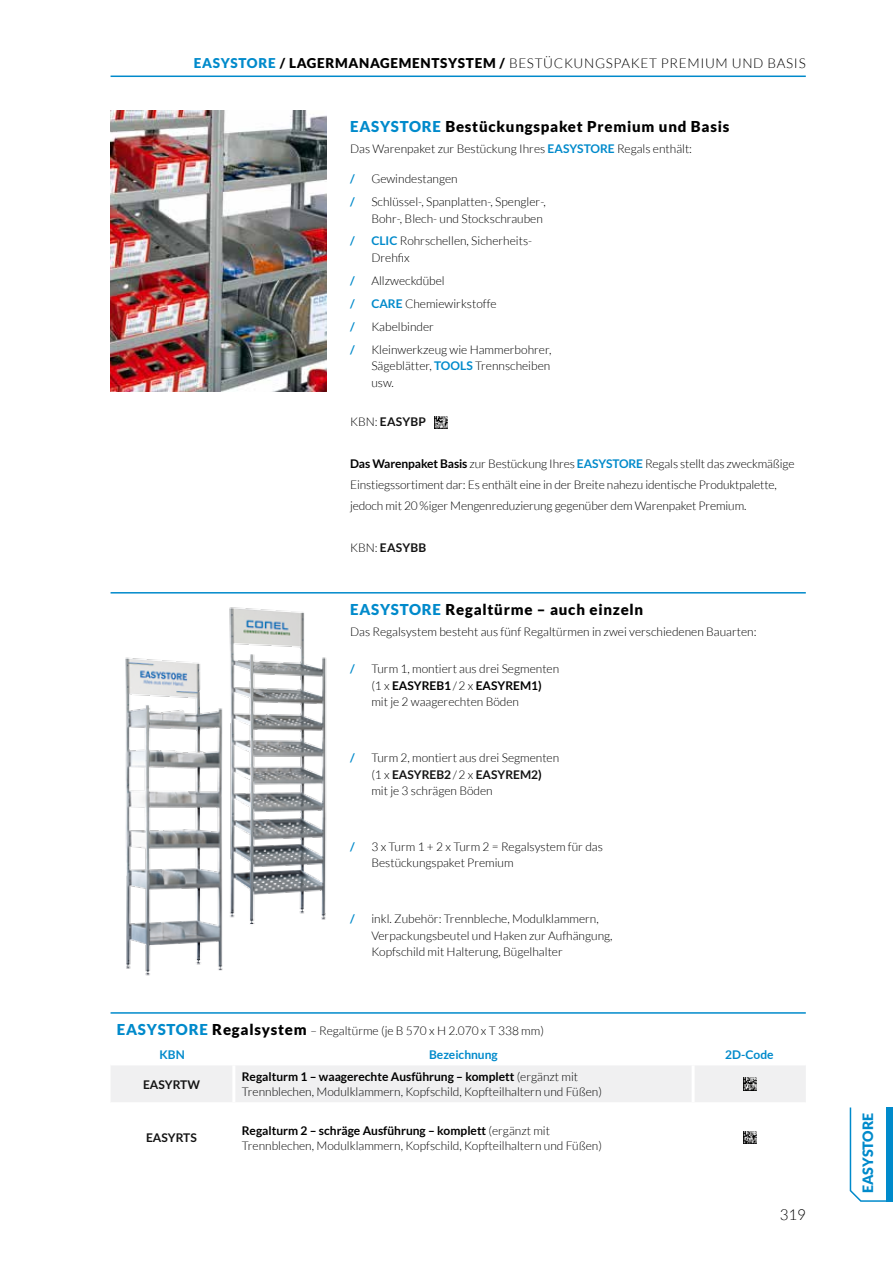
<style>
.page{position:relative;width:893px;height:1263px;background:#fff}
.page>*{position:absolute;margin:0;border:0;box-sizing:border-box;transform-origin:0 0}
.t1{font:900 15px "Lato";letter-spacing:.05em;color:#000}
.t2{font:300 15px "Lato";color:#000}
.t3{font:900 14.25px "Lato";color:#008acb}
.t4{font:300 13.5px "Lato";letter-spacing:.05em;color:#000}
.t5{font:300 12px/16.5px "Lato";color:#000}
.t6{font:700 12px "Lato";color:#131313}
.t7{font:700 12px "Lato";color:#008acb}
.s1{font-weight:900;color:#008acb}
.s2{font-weight:900}
.s3{color:#008acb}
.s4{font-weight:700;color:#008acb}
.s5{font-weight:300;color:#000}
.s6{font-weight:700}
.s7{font-weight:700;color:#131313}
.s8{font-weight:900;font-size:15px;color:#008acb}
.s9{font-weight:900;font-size:15px}
</style>
<div class="page">
<hr style="left:111px;top:76px;width:695px;height:1px;background:#008acb">
<svg style="left:849px;top:1107px;width:44px;height:95px"></svg>
<div style="left:887px;top:1108px;width:6px;height:94px;background:#008acb"></div>
<img style="left:111px;top:111px;width:216px;height:280px">
<div style="left:111px;top:1066px;width:695px;height:36px;background:#f0f0f1"></div>
<svg style="left:743px;top:1131px;width:14px;height:13px"></svg>
<img style="left:125px;top:657px;width:98px;height:319px">
<img style="left:229px;top:607px;width:98px;height:317px">
<svg style="left:435px;top:416px;width:13px;height:13px"></svg>
<hr style="left:111px;top:592px;width:695px;height:1px;background:#008acb">
<hr style="left:111px;top:1012px;width:695px;height:2px;background:#008acb">
<p class="t4" style="left:194px;top:56px;width:613px"><span class="s1">EASYSTORE</span> <span class="s2">/ LAGERMANAGEMENTSYSTEM /</span> BESTÜCKUNGSPAKET PREMIUM UND BASIS</p>
<p class="t1" style="left:350px;top:117px;width:381px"><span class="s3">EASYSTORE</span> Bestückungspaket Premium und Basis</p>
<p class="t5" style="left:350px;top:140px;width:344px">Das Warenpaket zur Bestückung Ihres <span class="s4">EASYSTORE</span> Regals enthält:</p>
<p class="t7" style="left:350px;top:172px;width:6px">/</p>
<p class="t5" style="left:371px;top:171px;width:88px">Gewindestangen</p>
<p class="t7" style="left:350px;top:195px;width:6px">/</p>
<p class="t5" style="left:371px;top:194px;width:176px">Schlüssel-, Spanplatten-, Spengler-,<br>Bohr-, Blech- und Stockschrauben</p>
<p class="t7" style="left:350px;top:234px;width:6px">/</p>
<p class="t5" style="left:371px;top:233px;width:162px"><span class="s4">CLIC</span> Rohrschellen, Sicherheits-<br>Drehfix</p>
<p class="t7" style="left:350px;top:274px;width:6px">/</p>
<p class="t5" style="left:371px;top:272px;width:75px">Allzweckdübel</p>
<p class="t7" style="left:350px;top:296px;width:6px">/</p>
<p class="t5" style="left:371px;top:295px;width:127px"><span class="s4">CARE</span> Chemiewirkstoffe</p>
<p class="t7" style="left:350px;top:319px;width:6px">/</p>
<p class="t5" style="left:371px;top:318px;width:64px">Kabelbinder</p>
<p class="t7" style="left:350px;top:342px;width:6px">/</p>
<p class="t5" style="left:371px;top:341px;width:182px;text-align:justify">Kleinwerkzeug wie Hammerbohrer, Sägeblätter, <span class="s4">TOOLS</span> Trennscheiben usw.</p>
<p class="t6" style="left:350px;top:414px;width:77px"><span class="s5">KBN:</span> EASYBP</p>
<p class="t5" style="left:350px;top:453px;width:446px;line-height:21px"><span class="s6">Das Warenpaket Basis</span> zur Bestückung Ihres <span class="s4">EASYSTORE</span> Regals stellt das zweckmäßige<br>Einstiegssortiment dar: Es enthält eine in der Breite nahezu identische Produktpalette, jedoch mit 20 %iger Mengenreduzierung gegenüber dem Warenpaket Premium.</p>
<p class="t6" style="left:350px;top:540px;width:78px"><span class="s5">KBN:</span> EASYBB</p>
<p class="t1" style="left:350px;top:600px;width:295px"><span class="s3">EASYSTORE</span> Regaltürme – auch einzeln</p>
<p class="t5" style="left:350px;top:623px;width:408px">Das Regalsystem besteht aus fünf Regaltürmen in zwei verschiedenen Bauarten:</p>
<p class="t7" style="left:350px;top:662px;width:6px">/</p>
<p class="t5" style="left:371px;top:661px;width:189px">Turm 1, montiert aus drei Segmenten (1 x <span class="s6">EASYREB1</span>/2 x <span class="s6">EASYREM1) </span>mit je 2 waagerechten Böden</p>
<p class="t7" style="left:350px;top:751px;width:6px">/</p>
<p class="t5" style="left:371px;top:749px;width:189px">Turm 2, montiert aus drei Segmenten (1 x <span class="s7">EASYREB2</span>/2 x <span class="s7">EASYREM2</span><span class="s6">) </span>mit je 3 schrägen Böden</p>
<p class="t7" style="left:350px;top:840px;width:6px">/</p>
<p class="t5" style="left:371px;top:838px;width:233px">3 x Turm 1 + 2 x Turm 2 = Regalsystem für das<br>Bestückungspaket Premium</p>
<p class="t7" style="left:350px;top:912px;width:6px">/</p>
<p class="t5" style="left:371px;top:911px;width:243px">inkl. Zubehör: Trennbleche, Modulklammern,<br>Verpackungsbeutel und Haken zur Aufhängung,<br>Kopfschild mit Halterung, Bügelhalter</p>
<p class="t5" style="left:160px;top:1018px;width:386px;line-height:24.3px;text-indent:-43px"><span class="s8">EASYSTORE</span> <span class="s9">Regalsystem</span> – Regaltürme (je B 570 x H 2.070 x T 338 mm)<br><span class="s4">KBN</span></p>
<p class="t7" style="left:429px;top:1048px;width:70px">Bezeichnung</p>
<p class="t7" style="left:725px;top:1048px;width:50px">2D-Code</p>
<p class="t6" style="left:143px;top:1077px;width:58px">EASYRTW</p>
<p class="t5" style="left:242px;top:1069px;width:362px;line-height:15px"><span class="s6">Regalturm 1 – waagerechte Ausführung – komplett</span> (ergänzt mit<br>Trennblechen, Modulklammern, Kopfschild, Kopfteilhaltern und Füßen)</p>
<p class="t6" style="left:146px;top:1131px;width:52px">EASYRTS</p>
<p class="t5" style="left:242px;top:1123px;width:362px;line-height:15px"><span class="s6">Regalturm 2 – schräge Ausführung – komplett</span> (ergänzt mit<br>Trennblechen, Modulklammern, Kopfschild, Kopfteilhaltern und Füßen)</p>
<p class="t2" style="left:780px;top:1207px;width:28px">319</p>
<p class="t3" style="left:860px;top:1193px;width:82px;rotate:-90deg">EASYSTORE</p>
</div>
